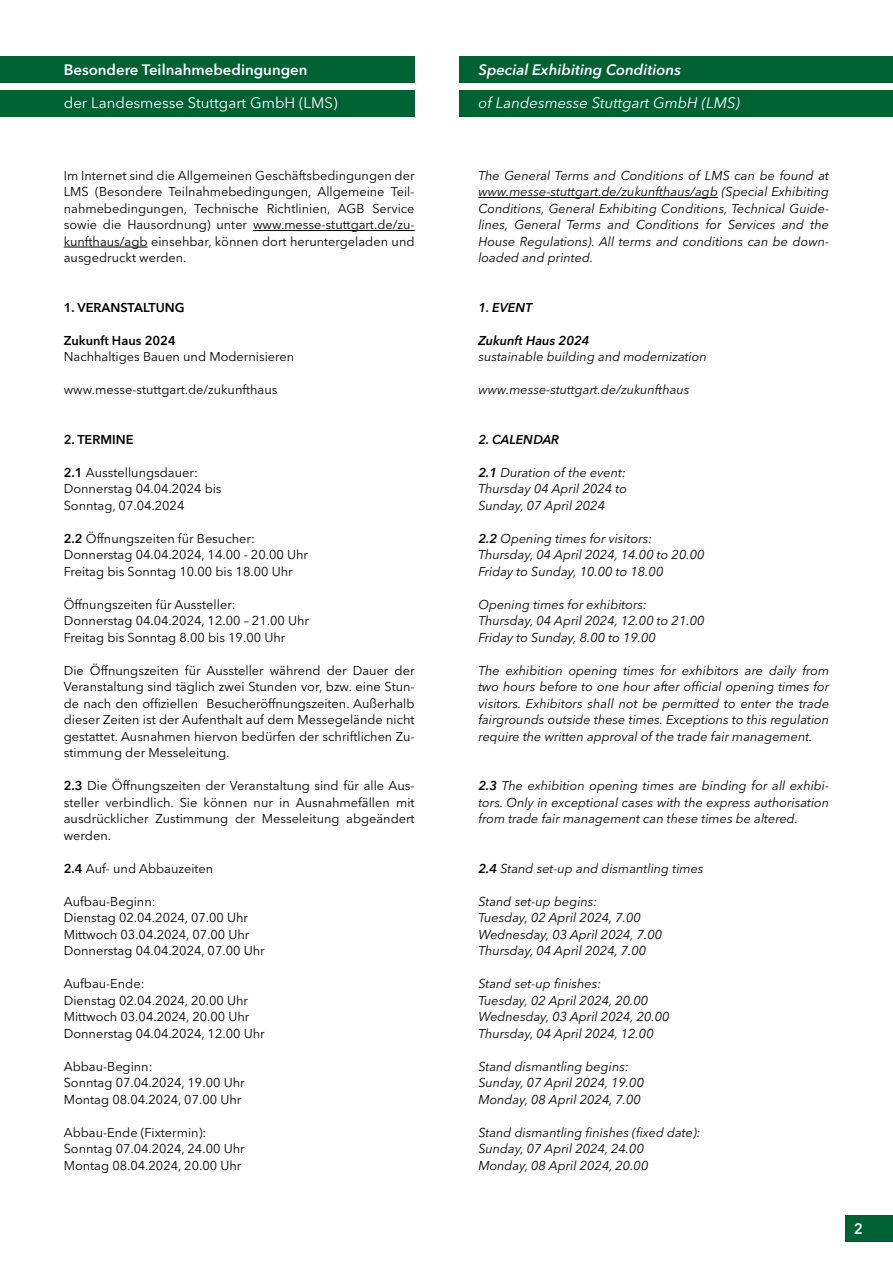
<style>
.page{position:relative;width:893px;height:1263px;background:#fff}
.page>*{position:absolute;margin:0;border:0;box-sizing:border-box;transform-origin:0 0}
.t1{font:15px "Avenir Next LT Pro";color:#fff}
.t2{font:italic 15px "Avenir Next LT Pro";color:#fff}
.t3{font:600 15px "Avenir Next LT Pro";color:#fff}
.t4{font:italic 600 15px "Avenir Next LT Pro";color:#fff}
.t5{font:12.75px/16.5px "Avenir Next LT Pro";color:#000;text-align:justify}
.t6{font:italic 12.75px/16.5px "Avenir Next LT Pro";color:#000;text-align:justify}
.t7{font:600 12.75px "Avenir Next LT Pro";color:#000}
.t8{font:italic 600 12.75px "Avenir Next LT Pro";color:#000}
.s1{font-weight:600}
</style>
<div class="page">
<div style="left:0;top:56px;width:415px;height:27px;background:#006133"></div>
<div style="left:459px;top:56px;width:434px;height:27px;background:#006133"></div>
<div style="left:0;top:90px;width:415px;height:27px;background:#006133"></div>
<div style="left:459px;top:90px;width:434px;height:27px;background:#006133"></div>
<div style="left:845px;top:1215px;width:48px;height:27px;background:#006133"></div>
<hr style="left:253px;top:230px;width:162px;height:1px;background:#000">
<hr style="left:64px;top:247px;width:84px;height:1px;background:#000">
<hr style="left:478px;top:197px;width:240px;height:1px;background:#000">
<p class="t3" style="left:64px;top:61px;width:245px">Besondere Teilnahmebedingungen</p>
<p class="t1" style="left:64px;top:94px;width:275px">der Landesmesse Stuttgart GmbH (LMS)</p>
<p class="t5" style="left:64px;top:167px;width:352px">Im Internet sind die Allgemeinen Geschäftsbedingungen der LMS (Besondere Teilnahmebedingungen, Allgemeine Teil&shy;nahmebedingungen, Technische Richtlinien, AGB Service sowie die Hausordnung) unter www.messe-stuttgart.de/zu&shy;kunfthaus/agb einsehbar, können dort heruntergeladen und ausgedruckt werden.</p>
<p class="t7" style="left:64px;top:300px;width:122px">1. VERANSTALTUNG</p>
<p class="t7" style="left:64px;top:333px;width:114px">Zukunft Haus 2024</p>
<p class="t5" style="left:64px;top:349px;width:232px">Nachhaltiges Bauen und Modernisieren</p>
<p class="t5" style="left:64px;top:382px;width:215px">www.messe-stuttgart.de/zukunfthaus</p>
<p class="t7" style="left:64px;top:432px;width:71px">2. TERMINE</p>
<p class="t5" style="left:64px;top:464px;width:136px"><span class="s1">2.1</span> Ausstellungsdauer:</p>
<p class="t5" style="left:64px;top:481px;width:159px">Donnerstag 04.04.2024 bis</p>
<p class="t5" style="left:64px;top:497px;width:122px">Sonntag, 07.04.2024</p>
<p class="t5" style="left:64px;top:530px;width:193px"><span class="s1">2.2</span> Öffnungszeiten für Besucher:</p>
<p class="t5" style="left:64px;top:547px;width:246px">Donnerstag 04.04.2024, 14.00 - 20.00 Uhr</p>
<p class="t5" style="left:64px;top:563px;width:231px">Freitag bis Sonntag 10.00 bis 18.00 Uhr</p>
<p class="t5" style="left:64px;top:596px;width:173px">Öffnungszeiten für Aussteller:</p>
<p class="t5" style="left:64px;top:613px;width:247px">Donnerstag 04.04.2024, 12.00 – 21.00 Uhr</p>
<p class="t5" style="left:64px;top:629px;width:223px">Freitag bis Sonntag 8.00 bis 19.00 Uhr</p>
<p class="t5" style="left:64px;top:662px;width:352px">Die Öffnungszeiten für Aussteller während der Dauer der Veranstaltung sind täglich zwei Stunden vor, bzw. eine Stun&shy;de nach den offiziellen Besucheröffnungszeiten. Außerhalb dieser Zeiten ist der Aufenthalt auf dem Messegelände nicht gestattet. Ausnahmen hiervon bedürfen der schriftlichen Zu&shy;stimmung der Messeleitung.</p>
<p class="t5" style="left:64px;top:778px;width:352px"><span class="s1">2.3</span> Die Öffnungszeiten der Veranstaltung sind für alle Aus&shy;steller verbindlich. Sie können nur in Ausnahmefällen mit ausdrücklicher Zustimmung der Messeleitung abgeändert werden.</p>
<p class="t5" style="left:64px;top:860px;width:151px"><span class="s1">2.4</span> Auf- und Abbauzeiten</p>
<p class="t5" style="left:64px;top:893px;width:93px">Aufbau-Beginn:</p>
<p class="t5" style="left:64px;top:910px;width:186px">Dienstag 02.04.2024, 07.00 Uhr</p>
<p class="t5" style="left:64px;top:926px;width:187px">Mittwoch 03.04.2024, 07.00 Uhr</p>
<p class="t5" style="left:64px;top:943px;width:202px">Donnerstag 04.04.2024, 07.00 Uhr</p>
<p class="t5" style="left:64px;top:976px;width:82px">Aufbau-Ende:</p>
<p class="t5" style="left:64px;top:992px;width:186px">Dienstag 02.04.2024, 20.00 Uhr</p>
<p class="t5" style="left:64px;top:1009px;width:187px">Mittwoch 03.04.2024, 20.00 Uhr</p>
<p class="t5" style="left:64px;top:1025px;width:202px">Donnerstag 04.04.2024, 12.00 Uhr</p>
<p class="t5" style="left:64px;top:1058px;width:90px">Abbau-Beginn:</p>
<p class="t5" style="left:64px;top:1075px;width:182px">Sonntag 07.04.2024, 19.00 Uhr</p>
<p class="t5" style="left:64px;top:1091px;width:179px">Montag 08.04.2024, 07.00 Uhr</p>
<p class="t5" style="left:64px;top:1124px;width:144px">Abbau-Ende (Fixtermin):</p>
<p class="t5" style="left:64px;top:1141px;width:182px">Sonntag 07.04.2024, 24.00 Uhr</p>
<p class="t5" style="left:64px;top:1157px;width:179px">Montag 08.04.2024, 20.00 Uhr</p>
<p class="t4" style="left:478px;top:61px;width:204px">Special Exhibiting Conditions</p>
<p class="t2" style="left:478px;top:94px;width:263px">of Landesmesse Stuttgart GmbH (LMS)</p>
<p class="t6" style="left:478px;top:167px;width:352px">The General Terms and Conditions of LMS can be found at www.messe-stuttgart.de/zukunfthaus/agb (Special Exhibiting Conditions, General Exhibiting Conditions, Technical Guide&shy;lines, General Terms and Conditions for Services and the House Regulations). All terms and conditions can be down&shy;loaded and printed.</p>
<p class="t8" style="left:478px;top:300px;width:55px">1. EVENT</p>
<p class="t8" style="left:478px;top:333px;width:113px">Zukunft Haus 2024</p>
<p class="t6" style="left:478px;top:349px;width:230px">sustainable building and modernization</p>
<p class="t6" style="left:478px;top:382px;width:213px">www.messe-stuttgart.de/zukunfthaus</p>
<p class="t8" style="left:478px;top:432px;width:82px">2. CALENDAR</p>
<p class="t6" style="left:478px;top:464px;width:149px"><span class="s1">2.1</span> Duration of the event:</p>
<p class="t6" style="left:478px;top:481px;width:150px">Thursday 04 April 2024 to</p>
<p class="t6" style="left:478px;top:497px;width:128px">Sunday, 07 April 2024</p>
<p class="t6" style="left:478px;top:530px;width:175px"><span class="s1">2.2</span> Opening times for visitors:</p>
<p class="t6" style="left:478px;top:547px;width:228px">Thursday, 04 April 2024, 14.00 to 20.00</p>
<p class="t6" style="left:478px;top:563px;width:187px">Friday to Sunday, 10.00 to 18.00</p>
<p class="t6" style="left:478px;top:596px;width:170px">Opening times for exhibitors:</p>
<p class="t6" style="left:478px;top:613px;width:228px">Thursday, 04 April 2024, 12.00 to 21.00</p>
<p class="t6" style="left:478px;top:629px;width:179px">Friday to Sunday, 8.00 to 19.00</p>
<p class="t6" style="left:478px;top:662px;width:352px">The exhibition opening times for exhibitors are daily from two hours before to one hour after official opening times for visitors. Exhibitors shall not be permitted to enter the trade fairgrounds outside these times. Exceptions to this regulation require the written approval of the trade fair management.</p>
<p class="t6" style="left:478px;top:778px;width:352px"><span class="s1">2.3</span> The exhibition opening times are binding for all exhibi&shy;tors. Only in exceptional cases with the express authorisation from trade fair management can these times be altered.</p>
<p class="t6" style="left:478px;top:860px;width:227px"><span class="s1">2.4</span> Stand set-up and dismantling times</p>
<p class="t6" style="left:478px;top:893px;width:120px">Stand set-up begins:</p>
<p class="t6" style="left:478px;top:910px;width:164px">Tuesday, 02 April 2024, 7.00</p>
<p class="t6" style="left:478px;top:926px;width:185px">Wednesday, 03 April 2024, 7.00</p>
<p class="t6" style="left:478px;top:943px;width:169px">Thursday, 04 April 2024, 7.00</p>
<p class="t6" style="left:478px;top:976px;width:124px">Stand set-up finishes:</p>
<p class="t6" style="left:478px;top:992px;width:171px">Tuesday, 02 April 2024, 20.00</p>
<p class="t6" style="left:478px;top:1009px;width:193px">Wednesday, 03 April 2024, 20.00</p>
<p class="t6" style="left:478px;top:1025px;width:177px">Thursday, 04 April 2024, 12.00</p>
<p class="t6" style="left:478px;top:1058px;width:152px">Stand dismantling begins:</p>
<p class="t6" style="left:478px;top:1075px;width:167px">Sunday, 07 April 2024, 19.00</p>
<p class="t6" style="left:478px;top:1091px;width:164px">Monday, 08 April 2024, 7.00</p>
<p class="t6" style="left:478px;top:1124px;width:224px">Stand dismantling finishes (fixed date):</p>
<p class="t6" style="left:478px;top:1141px;width:167px">Sunday, 07 April 2024, 24.00</p>
<p class="t6" style="left:478px;top:1157px;width:172px">Monday, 08 April 2024, 20.00</p>
<p class="t3" style="left:854px;top:1219px;width:11px">2</p>
</div>
